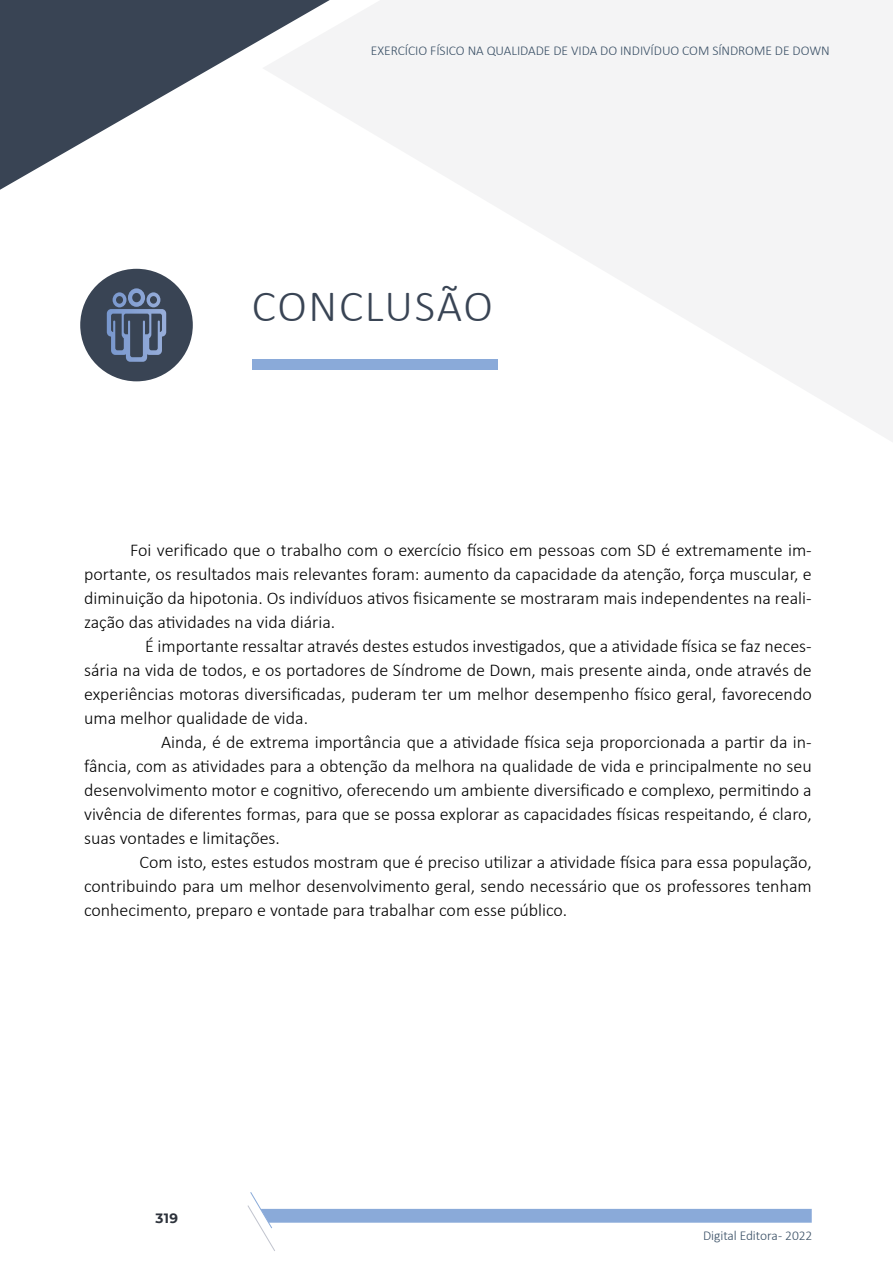
<style>
.page{position:relative;width:893px;height:1263px;background:#fff}
.page>*{position:absolute;margin:0;border:0;box-sizing:border-box;transform-origin:0 0}
.t1{font:300 45px "Calibri";letter-spacing:.035em;color:#394454}
.t2{font:300 18px/24px "Calibri";color:#000;text-align:justify}
.t3{font:300 13.5px "Calibri";letter-spacing:-.005em;color:#384e64}
.t4{font:700 13.5px "Montserrat";color:#2e333c}
</style>
<div class="page">
<div style="left:79px;top:267px;width:115px;height:116px;background:#394454;border-radius:50%"></div>
<div style="left:77px;top:266px;width:119px;height:118px;border:3px solid #fff;border-radius:50%"></div>
<svg style="left:107px;top:288px;width:59px;height:74px"></svg>
<svg style="left:330px;top:0;width:563px;height:442px;fill:#f4f4f5"></svg>
<svg style="left:0;top:0;width:330px;height:190px;fill:#394454"></svg>
<div style="left:252px;top:359px;width:245px;height:11px;background:#8aaad9"></div>
<svg style="left:247px;top:1192px;width:565px;height:59px"></svg>
<p class="t3" style="left:371px;top:42px;width:460px">EXERCÍCIO FÍSICO NA QUALIDADE DE VIDA DO INDIVÍDUO COM SÍNDROME DE DOWN</p>
<h1 class="t1" style="left:252px;top:279px;width:242px">CONCLUSÃO</h1>
<p class="t2" style="left:84px;top:538px;width:729px;text-indent:46px">Foi verificado que o trabalho com o exercício físico em pessoas com SD é extremamente im&shy;portante, os resultados mais relevantes foram: aumento da capacidade da atenção, força muscular, e diminuição da hipotonia. Os indivíduos ativos fisicamente se mostraram mais independentes na reali&shy;zação das atividades na vida diária.</p>
<p class="t2" style="left:145px;top:634px;width:668px">É importante ressaltar através destes estudos investigados, que a atividade física se faz neces-</p>
<p class="t2" style="left:84px;top:658px;width:729px">sária na vida de todos, e os portadores de Síndrome de Down, mais presente ainda, onde através de</p>
<p class="t2" style="left:84px;top:682px;width:729px">experiências motoras diversificadas, puderam ter um melhor desempenho físico geral, favorecendo</p>
<p class="t2" style="left:84px;top:706px;width:226px">uma melhor qualidade de vida.</p>
<p class="t2" style="left:161px;top:730px;width:652px">Ainda, é de extrema importância que a atividade física seja proporcionada a partir da in-</p>
<p class="t2" style="left:84px;top:754px;width:729px">fância, com as atividades para a obtenção da melhora na qualidade de vida e principalmente no seu</p>
<p class="t2" style="left:84px;top:778px;width:729px">desenvolvimento motor e cognitivo, oferecendo um ambiente diversificado e complexo, permitindo a</p>
<p class="t2" style="left:84px;top:802px;width:729px">vivência de diferentes formas, para que se possa explorar as capacidades físicas respeitando, é claro,</p>
<p class="t2" style="left:84px;top:826px;width:197px">suas vontades e limitações.</p>
<p class="t2" style="left:140px;top:850px;width:674px">Com isto, estes estudos mostram que é preciso utilizar a atividade física para essa população,</p>
<p class="t2" style="left:84px;top:874px;width:729px">contribuindo para um melhor desenvolvimento geral, sendo necessário que os professores tenham</p>
<p class="t2" style="left:84px;top:898px;width:485px">conhecimento, preparo e vontade para trabalhar com esse público.</p>
<p class="t4" style="left:155px;top:1208px;width:24px">319</p>
<p class="t3" style="left:703px;top:1227px;width:111px">Digital Editora - 2022</p>
</div>
